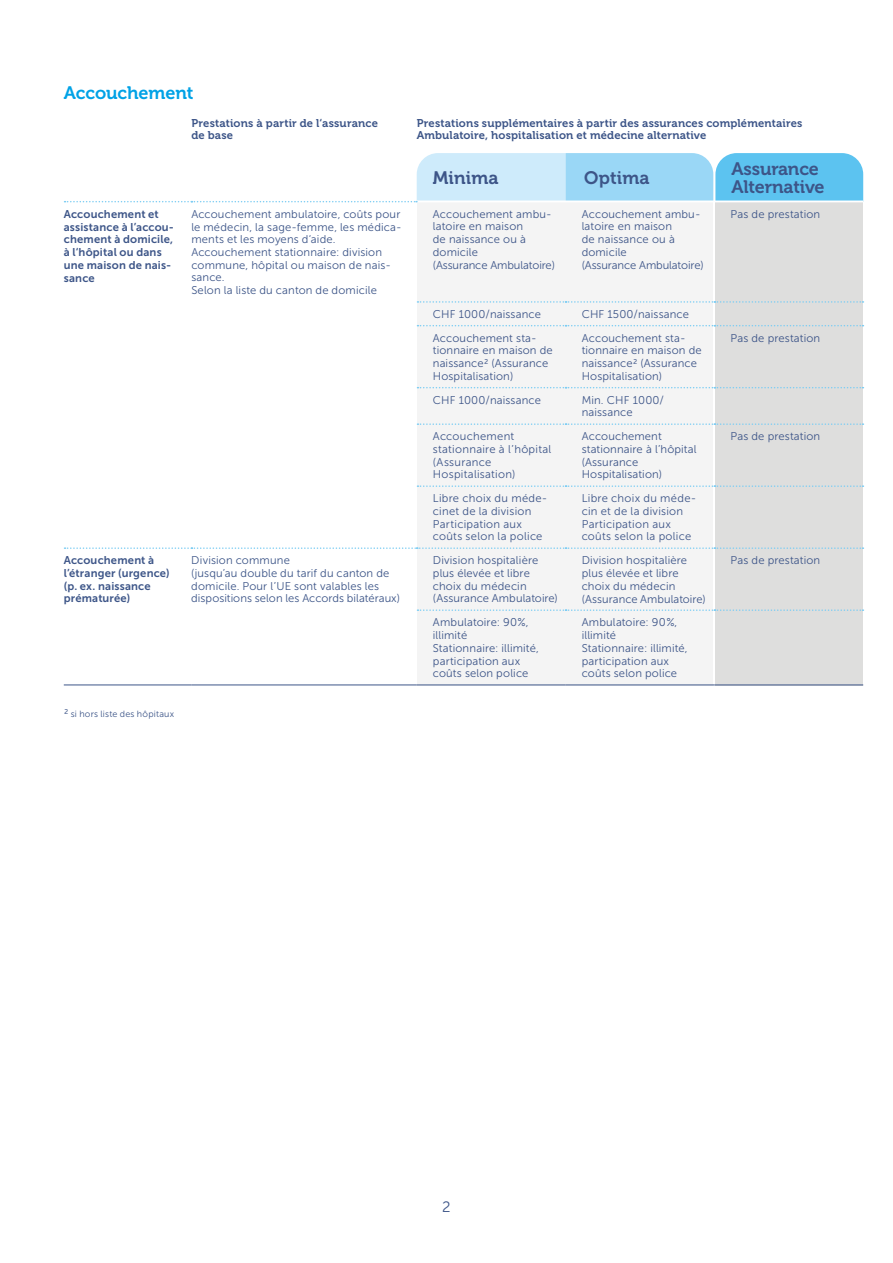
<style>
.page{position:relative;width:893px;height:1263px;background:#fff}
.page>*{position:absolute;margin:0;border:0;box-sizing:border-box;transform-origin:0 0}
.t1{font:18px/18px "Museo 700";letter-spacing:-.01em;color:#3d5588}
.t2{font:18px "Museo 700";letter-spacing:-.005em;color:#00a2e6}
.t3{font:15px "Museo Sans 300";color:#3d5588}
.t4{font:11.25px/12.8px "Museo Sans 300";letter-spacing:.01em;color:#3d5588}
.t5{font:11.25px/12.8px "Museo 700";letter-spacing:.015em;color:#3d5588}
.t6{font:11.25px/12.8px "Museo Sans 700";letter-spacing:.015em;color:#3d5588}
.t7{font:9px "Museo Sans 300";letter-spacing:.025em;color:#3d5588}
.s1{font-size:11.25px}
</style>
<div class="page">
<div style="left:715px;top:202px;width:148px;height:483px;background:#dededd"></div>
<div style="left:417px;top:202px;width:149px;height:483px;background:#f4f4f4"></div>
<div style="left:566px;top:202px;width:147px;height:483px;background:#f4f4f4"></div>
<svg style="left:65px;top:153px;width:798px;height:49px"></svg>
<svg style="left:417px;top:301px;width:446px;height:2px"></svg>
<svg style="left:417px;top:325px;width:446px;height:1px"></svg>
<svg style="left:417px;top:387px;width:446px;height:1px"></svg>
<svg style="left:417px;top:423px;width:446px;height:2px"></svg>
<svg style="left:417px;top:485px;width:446px;height:2px"></svg>
<svg style="left:65px;top:547px;width:798px;height:2px"></svg>
<svg style="left:417px;top:609px;width:446px;height:2px"></svg>
<hr style="left:64px;top:684px;width:127px;height:1px;background:#3d5588">
<hr style="left:191px;top:684px;width:226px;height:1px;background:#3d5588">
<hr style="left:417px;top:684px;width:149px;height:1px;background:#3d5588">
<hr style="left:566px;top:684px;width:148px;height:1px;background:#3d5588">
<hr style="left:714px;top:684px;width:149px;height:1px;background:#3d5588">
<h1 class="t2" style="left:64px;top:82px;width:131px">Accouchement</h1>
<p class="t5" style="left:191px;top:117px;width:188px">Prestations à partir de l‘assurance de base</p>
<p class="t5" style="left:417px;top:117px;width:387px">Prestations supplémentaires à partir des assurances complémentaires<br>Ambulatoire, hospitalisation et médecine alternative</p>
<h1 class="t1" style="left:433px;top:169px;width:67px">Minima</h1>
<h1 class="t1" style="left:584px;top:169px;width:67px">Optima</h1>
<h1 class="t1" style="left:732px;top:160px;width:94px">Assurance<br>Alternative</h1>
<p class="t6" style="left:64px;top:207px;width:112px">Accouchement et assistance à l’accou&shy;chement à domicile, à l‘hôpital ou dans une maison de nais&shy;sance</p>
<p class="t4" style="left:191px;top:208px;width:212px">Accouchement ambulatoire, coûts pour le médecin, la sage-femme, les médica&shy;ments et les moyens d‘aide.<br>Accouchement stationnaire: division commune, hôpital ou maison de nais&shy;sance.<br>Selon la liste du canton de domicile</p>
<p class="t4" style="left:433px;top:208px;width:124px">Accouchement ambu&shy;latoire en maison<br>de naissance ou à domicile<br>(Assurance Ambulatoire)</p>
<p class="t4" style="left:582px;top:208px;width:124px">Accouchement ambu&shy;latoire en maison<br>de naissance ou à domicile<br>(Assurance Ambulatoire)</p>
<p class="t4" style="left:730px;top:208px;width:91px">Pas de prestation</p>
<p class="t4" style="left:433px;top:308px;width:110px">CHF 1000/naissance</p>
<p class="t4" style="left:582px;top:308px;width:109px">CHF 1500/naissance</p>
<p class="t4" style="left:433px;top:332px;width:121px">Accouchement sta&shy;tionnaire en maison de naissance 2 (Assurance<br>Hospitalisation)</p>
<p class="t4" style="left:582px;top:332px;width:121px">Accouchement sta&shy;tionnaire en maison de naissance 2 (Assurance<br>Hospitalisation)</p>
<p class="t4" style="left:730px;top:331px;width:91px">Pas de prestation</p>
<p class="t4" style="left:433px;top:393px;width:110px">CHF 1000/naissance</p>
<p class="t4" style="left:582px;top:393px;width:84px">Min. CHF 1000/ naissance</p>
<p class="t4" style="left:433px;top:430px;width:120px">Accouchement stationnaire à l’hôpital (Assurance<br>Hospitalisation)</p>
<p class="t4" style="left:582px;top:430px;width:116px">Accouchement stationnaire à l’hôpital (Assurance<br>Hospitalisation)</p>
<p class="t4" style="left:730px;top:430px;width:91px">Pas de prestation</p>
<p class="t4" style="left:433px;top:492px;width:116px">Libre choix du méde&shy;cinet de la division<br>Participation aux coûts selon la police</p>
<p class="t4" style="left:582px;top:492px;width:116px">Libre choix du méde&shy;cin et de la division<br>Participation aux coûts selon la police</p>
<p class="t6" style="left:64px;top:554px;width:107px">Accouchement à l’étranger (urgence) (p. ex. naissance prématurée)</p>
<p class="t4" style="left:191px;top:554px;width:210px">Division commune<br>(jusqu’au double du tarif du canton de domicile. Pour l’UE sont valables les dispositions selon les Accords bilatéraux)</p>
<p class="t4" style="left:433px;top:554px;width:127px">Division hospitalière plus élevée et libre choix du médecin (Assurance Ambulatoire)</p>
<p class="t4" style="left:582px;top:554px;width:125px">Division hospitalière plus élevée et libre choix du médecin (Assurance Ambulatoire)</p>
<p class="t4" style="left:730px;top:554px;width:91px">Pas de prestation</p>
<p class="t4" style="left:433px;top:616px;width:107px">Ambulatoire: 90%, illimité<br>Stationnaire: illimité, participation aux coûts selon police</p>
<p class="t4" style="left:582px;top:616px;width:107px">Ambulatoire: 90%, illimité<br>Stationnaire: illimité, participation aux coûts selon police</p>
<p class="t7" style="left:64px;top:709px;width:112px"><span class="s1">2</span> si hors liste des hôpitaux</p>
<h2 class="t3" style="left:442px;top:1198px;width:10px">2</h2>
</div>
